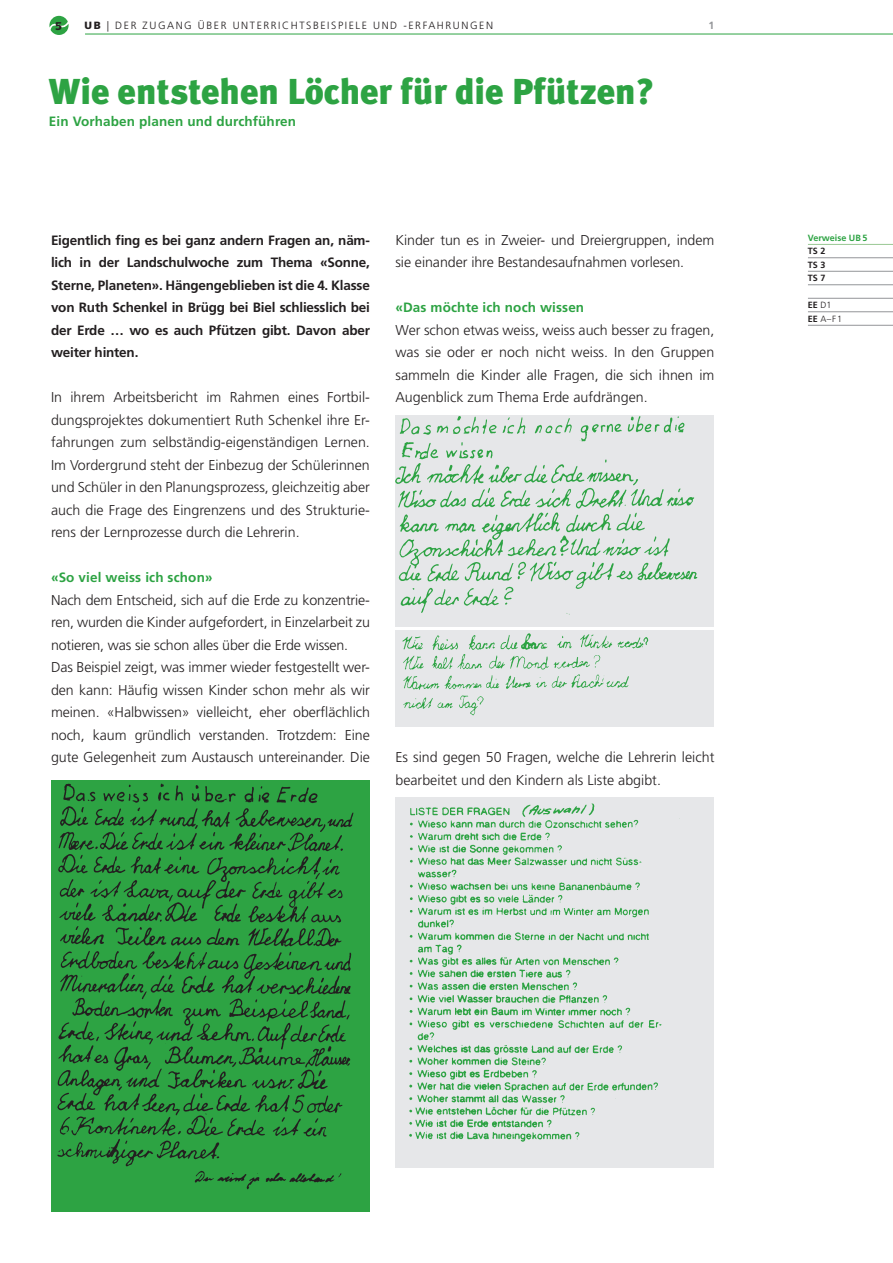
<style>
.page{position:relative;width:893px;height:1263px;background:#fff}
.page>*{position:absolute;margin:0;border:0;box-sizing:border-box;transform-origin:0 0}
.t1{font:900 36px "Meta Plus";color:#2da343}
.t2{font:300 14.25px/22.5px "Frutiger LT Std";letter-spacing:-.005em;color:#231f20}
.t3{font:700 13.5px/22.5px "Frutiger LT Std";letter-spacing:-.015em;color:#231f20;text-align:justify}
.t4{font:700 13.5px "Frutiger LT Std";letter-spacing:.01em;color:#2da343}
.t5{font:900 11.25px "Frutiger LT Std";color:#231f20}
.t6{font:300 10.5px "Frutiger LT Std";letter-spacing:.15em;color:#231f20}
.t7{font:700 10.5px "Frutiger LT Std";color:#939598}
.t8{font:700 9px "Frutiger LT Std";color:#2da343}
.t9{font:300 9px/13.5px "Frutiger LT Std";color:#231f20}
.t10{font:700 9px/13.5px "Frutiger LT Std";color:#231f20;text-align:justify}
.s1{font-weight:900}
.s2{font-weight:700}
</style>
<div class="page">
<hr style="left:808px;top:244px;width:85px;height:1px;background:#99c894">
<hr style="left:808px;top:257px;width:85px;height:1px;background:#939598">
<hr style="left:808px;top:271px;width:85px;height:1px;background:#939598">
<hr style="left:808px;top:284px;width:85px;height:1px;background:#939598">
<hr style="left:808px;top:298px;width:85px;height:1px;background:#939598">
<hr style="left:808px;top:311px;width:85px;height:1px;background:#939598">
<hr style="left:808px;top:325px;width:85px;height:1px;background:#939598">
<div style="left:395px;top:415px;width:319px;height:212px;background:#e6e7e9"></div>
<img style="left:395px;top:416px;width:303px;height:199px">
<div style="left:395px;top:630px;width:319px;height:96px;background:#e6e7e9"></div>
<img style="left:402px;top:633px;width:247px;height:83px">
<div style="left:395px;top:797px;width:319px;height:370px;background:#e6e7e9"></div>
<img style="left:409px;top:803px;width:271px;height:339px">
<div style="left:51px;top:780px;width:319px;height:431px;background:#2da343"></div>
<img style="left:57px;top:783px;width:297px;height:407px">
<svg style="left:49px;top:16px;width:20px;height:19px"></svg>
<hr style="left:85px;top:34px;width:808px;height:1px;background:#2da343">
<p class="t5" style="left:55px;top:19px;width:8px">5</p>
<p class="t6" style="left:85px;top:20px;width:410px"><span class="s1">UB</span> | DER ZUGANG ÜBER UNTERRICHTSBEISPIELE UND -ERFAHRUNGEN</p>
<p class="t7" style="left:708px;top:19px;width:7px">1</p>
<h1 class="t1" style="left:49px;top:70px;width:607px">Wie entstehen Löcher für die Pfützen?</h1>
<p class="t4" style="left:49px;top:114px;width:249px">Ein Vorhaben planen und durchführen</p>
<p class="t3" style="left:51px;top:229px;width:320px">Eigentlich fing es bei ganz andern Fragen an, näm&shy;lich in der Landschulwoche zum Thema «Sonne, Sterne, Planeten». Hängengeblieben ist die 4. Klasse von Ruth Schenkel in Brügg bei Biel schliesslich bei der Erde … wo es auch Pfützen gibt. Davon aber weiter hinten.</p>
<p class="t2" style="left:51px;top:386px;width:320px;text-align:justify">In ihrem Arbeitsbericht im Rahmen eines Fortbil&shy;dungsprojektes dokumentiert Ruth Schenkel ihre Er&shy;fahrungen zum selbständig-eigenständigen Lernen.<br>Im Vordergrund steht der Einbezug der Schülerinnen und Schüler in den Planungsprozess, gleichzeitig aber auch die Frage des Eingrenzens und des Strukturie&shy;rens der Lernprozesse durch die Lehrerin.</p>
<p class="t4" style="left:51px;top:569px;width:163px">«So viel weiss ich schon»</p>
<p class="t2" style="left:51px;top:589px;width:320px">Nach dem Entscheid, sich auf die Erde zu konzentrie&shy;ren, wurden die Kinder aufgefordert, in Einzelarbeit zu notieren, was sie schon alles über die Erde wissen.<br>Das Beispiel zeigt, was immer wieder festgestellt wer&shy;den kann: Häufig wissen Kinder schon mehr als wir meinen. «Halbwissen» vielleicht, eher oberflächlich noch, kaum gründlich verstanden. Trotzdem: Eine gute Gelegenheit zum Austausch untereinander. Die</p>
<p class="t2" style="left:395px;top:229px;width:320px">Kinder tun es in Zweier- und Dreiergruppen, indem sie einander ihre Bestandesaufnahmen vorlesen.</p>
<p class="t4" style="left:395px;top:299px;width:190px">«Das möchte ich noch wissen</p>
<p class="t2" style="left:395px;top:319px;width:320px;text-align:justify">Wer schon etwas weiss, weiss auch besser zu fragen, was sie oder er noch nicht weiss. In den Gruppen sammeln die Kinder alle Fragen, die sich ihnen im Augenblick zum Thema Erde aufdrängen.</p>
<p class="t2" style="left:395px;top:746px;width:320px">Es sind gegen 50 Fragen, welche die Lehrerin leicht bearbeitet und den Kindern als Liste abgibt.</p>
<p class="t8" style="left:808px;top:232px;width:61px">Verweise UB 5</p>
<p class="t10" style="left:808px;top:244px;width:19px">TS 2<br>TS 3<br>TS 7</p>
<p class="t9" style="left:808px;top:298px;width:36px"><span class="s2">EE</span> D1<br><span class="s2">EE</span> A–F1</p>
</div>
